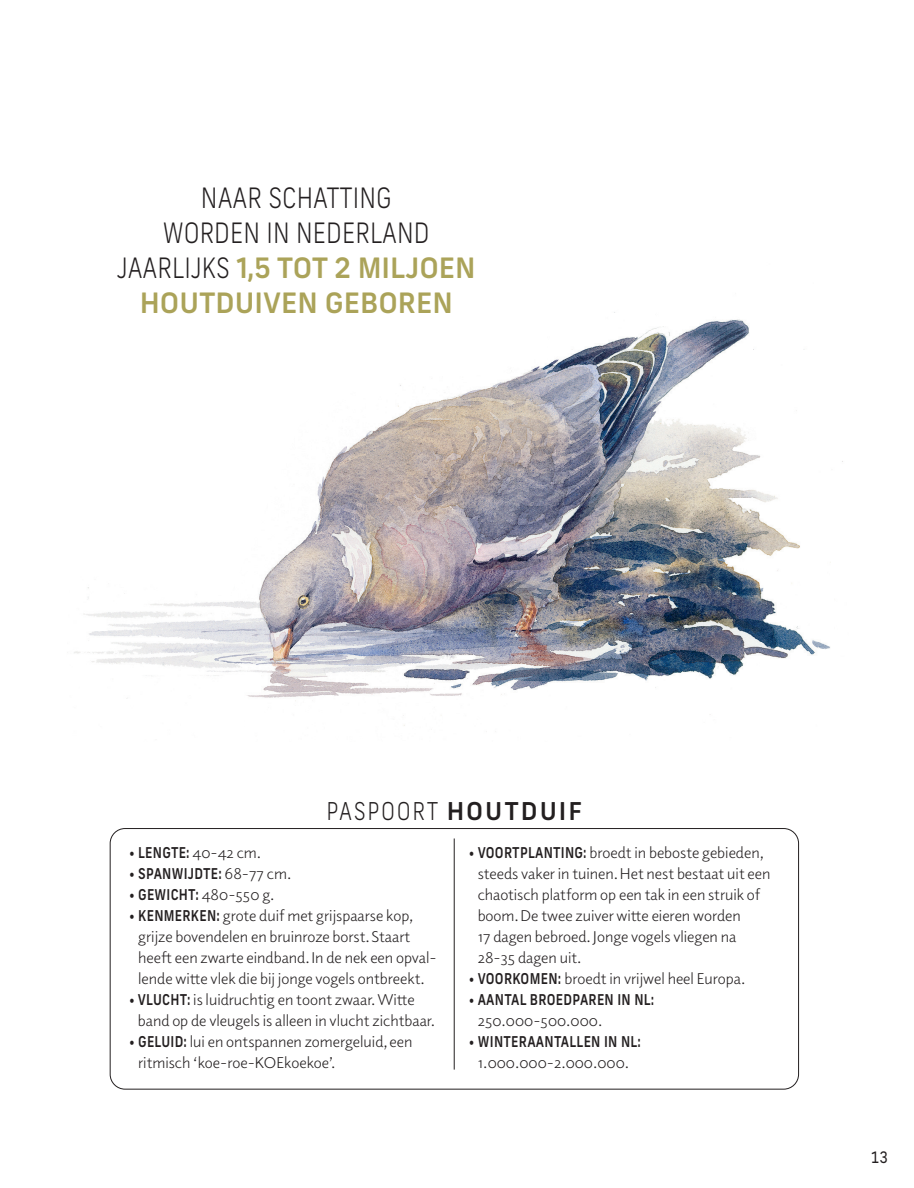
<style>
.page{position:relative;width:914px;height:1188px;background:#fff}
.page>*{position:absolute;margin:0;border:0;box-sizing:border-box;transform-origin:0 0}
.t1{font:300 28px/35px "Frank New";color:#231f20;text-align:center;scale:.85 1}
.t2{font:300 24.5px "Frank New";letter-spacing:.08em;color:#231f20;scale:.85 1}
.t3{font:15.75px/21px "Elido";color:#231f20}
.t4{font:15.75px "Frank New";color:#231f20;scale:.9 1}
.t5{font:500 14.88px "Frank New";letter-spacing:.02em;color:#231f20;scale:.85 1}
.s1{font-weight:500;color:#aba359}
.s2{font-weight:500}
.s3{font-family:"Elido";font-weight:400;font-size:15.75px}
.s4{font-family:"Frank New";font-weight:500;font-size:14.88px}
</style>
<div class="page">
<div style="left:110px;top:828px;width:689px;height:261px;border:1px solid #231f20;border-radius:15px"></div>
<hr style="left:454px;top:838px;width:1px;height:231px;background:#231f20">
<img style="left:547px;top:312px;width:296px;height:403px">
<img style="left:366px;top:365px;width:181px;height:361px">
<img style="left:244px;top:436px;width:122px;height:265px">
<img style="left:74px;top:587px;width:170px;height:112px">
<h1 class="t1" style="left:117px;top:180px;width:424px">NAAR SCHATTING<br>WORDEN IN NEDERLAND<br>JAARLIJKS <span class="s1">1,5 TOT 2 MILJOEN<br>HOUTDUIVEN GEBOREN</span></h1>
<h2 class="t2" style="left:326px;top:795px;width:302px">PASPOORT <span class="s2">HOUTDUIF</span></h2>
<p class="t5" style="left:129px;top:843px;width:157px">• LENGTE: <span class="s3">40-42 cm.</span></p>
<p class="t5" style="left:129px;top:864px;width:193px">• SPANWIJDTE: <span class="s3">68-77 cm.</span></p>
<p class="t5" style="left:129px;top:885px;width:172px">• GEWICHT: <span class="s3">480-550 g.</span></p>
<p class="t3" style="left:138px;top:904px;width:300px;text-indent:-9px"><span class="s4">• KENMERKEN:</span> grote duif met grijspaarse kop, grijze bovendelen en bruinroze borst. Staart heeft een zwarte eindband. In de nek een opval&shy;lende witte vlek die bij jonge vogels ontbreekt.</p>
<p class="t3" style="left:138px;top:988px;width:299px;text-indent:-9px"><span class="s4">• VLUCHT:</span> is luidruchtig en toont zwaar. Witte band op de vleugels is alleen in vlucht zichtbaar.</p>
<p class="t3" style="left:138px;top:1030px;width:276px;text-indent:-9px"><span class="s4">• GELUID:</span> lui en ontspannen zomergeluid, een ritmisch ‘koe-roe-KOEkoekoe’.</p>
<p class="t3" style="left:478px;top:841px;width:294px;text-indent:-9px"><span class="s4">• VOORTPLANTING:</span> broedt in beboste gebieden, steeds vaker in tuinen. Het nest bestaat uit een chaotisch platform op een tak in een struik of boom. De twee zuiver witte eieren worden<br>17 dagen bebroed. Jonge vogels vliegen na 28-35 dagen uit.</p>
<p class="t3" style="left:469px;top:967px;width:278px"><span class="s4">• VOORKOMEN:</span> broedt in vrijwel heel Europa.</p>
<p class="t5" style="left:469px;top:990px;width:220px">• AANTAL BROEDPAREN IN NL:</p>
<p class="t3" style="left:478px;top:1009px;width:126px">250.000-500.000.</p>
<p class="t5" style="left:469px;top:1032px;width:204px">• WINTERAANTALLEN IN NL:</p>
<p class="t3" style="left:478px;top:1051px;width:153px">1.000.000-2.000.000.</p>
<p class="t4" style="left:871px;top:1147px;width:21px">13</p>
</div>
